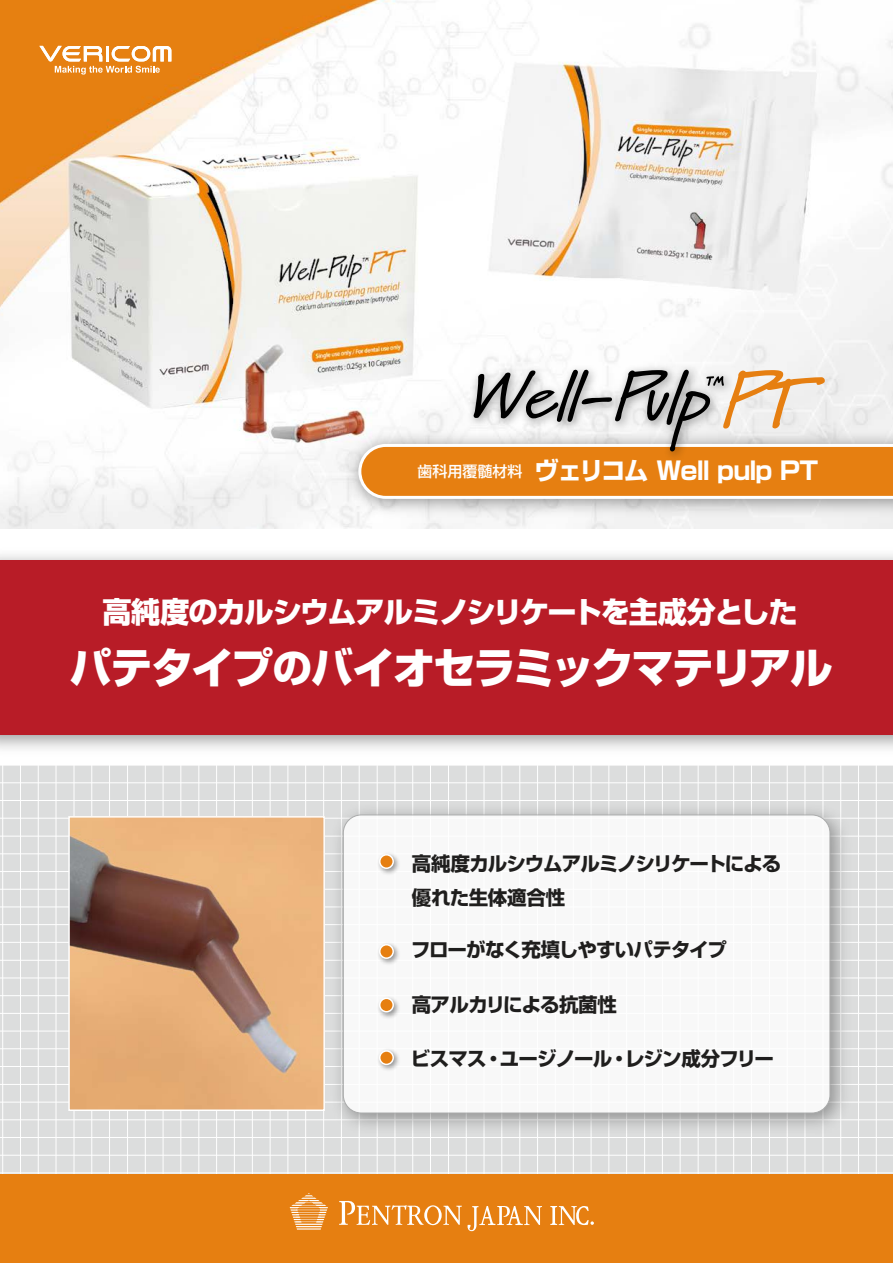
<style>
.page{position:relative;width:893px;height:1263px;background:#fff}
.page>*{position:absolute;margin:0;border:0;box-sizing:border-box;transform-origin:0 0}
.t1{font:800 42.6px "Shin Go Pro";letter-spacing:-.055em;color:#fff}
.t2{font:800 29.25px "Shin Go Pro";letter-spacing:-.045em;color:#fff}
.t3{font:700 24.75px "Shin Go Pro";letter-spacing:-.055em;color:#fff}
.t4{font:700 19.5px/34.5px "Shin Go Pro";letter-spacing:-.045em;color:#1f1e1d}
.t5{font:500 15px "Shin Go Pro";color:#fff}
.s1{font-size:39px}
</style>
<div class="page">
<img style="left:0;top:0;width:893px;height:529px">
<svg style="left:39px;top:46px;width:132px;height:29px"></svg>
<img style="left:0;top:554px;width:893px;height:195px">
<div style="left:0;top:559px;width:893px;height:175px;background:#b81c27"></div>
<img style="left:338px;top:424px;width:555px;height:100px">
<img style="left:463px;top:359px;width:276px;height:10px">
<svg style="left:357px;top:369px;width:536px;height:131px"></svg>
<div style="left:0;top:765px;width:893px;height:409px;background:#dcdddd"></div>
<hr style="left:0;top:1172px;width:893px;height:1px;background:#fff">
<hr style="left:0;top:1155px;width:893px;height:1px;background:#fff">
<hr style="left:0;top:1137px;width:893px;height:1px;background:#fff">
<hr style="left:0;top:1119px;width:893px;height:1px;background:#fff">
<hr style="left:0;top:1102px;width:893px;height:1px;background:#fff">
<hr style="left:0;top:1084px;width:893px;height:1px;background:#fff">
<hr style="left:0;top:1066px;width:893px;height:1px;background:#fff">
<hr style="left:0;top:1048px;width:893px;height:1px;background:#fff">
<hr style="left:0;top:1031px;width:893px;height:1px;background:#fff">
<hr style="left:0;top:1013px;width:893px;height:1px;background:#fff">
<hr style="left:0;top:995px;width:893px;height:1px;background:#fff">
<hr style="left:0;top:977px;width:893px;height:1px;background:#fff">
<hr style="left:0;top:960px;width:893px;height:1px;background:#fff">
<hr style="left:0;top:942px;width:893px;height:1px;background:#fff">
<hr style="left:0;top:924px;width:893px;height:1px;background:#fff">
<hr style="left:0;top:906px;width:893px;height:1px;background:#fff">
<hr style="left:0;top:889px;width:893px;height:1px;background:#fff">
<hr style="left:0;top:871px;width:893px;height:1px;background:#fff">
<hr style="left:0;top:853px;width:893px;height:1px;background:#fff">
<hr style="left:0;top:836px;width:893px;height:1px;background:#fff">
<hr style="left:0;top:818px;width:893px;height:1px;background:#fff">
<hr style="left:0;top:800px;width:893px;height:1px;background:#fff">
<hr style="left:0;top:782px;width:893px;height:1px;background:#fff">
<hr style="left:876px;top:765px;width:1px;height:497px;background:#fff">
<hr style="left:858px;top:765px;width:1px;height:497px;background:#fff">
<hr style="left:840px;top:765px;width:1px;height:497px;background:#fff">
<hr style="left:823px;top:765px;width:1px;height:497px;background:#fff">
<hr style="left:805px;top:765px;width:1px;height:497px;background:#fff">
<hr style="left:787px;top:765px;width:1px;height:497px;background:#fff">
<hr style="left:769px;top:765px;width:1px;height:497px;background:#fff">
<hr style="left:751px;top:765px;width:1px;height:497px;background:#fff">
<hr style="left:733px;top:765px;width:1px;height:497px;background:#fff">
<hr style="left:715px;top:765px;width:1px;height:497px;background:#fff">
<hr style="left:698px;top:765px;width:1px;height:497px;background:#fff">
<hr style="left:680px;top:765px;width:1px;height:497px;background:#fff">
<hr style="left:662px;top:765px;width:1px;height:497px;background:#fff">
<hr style="left:644px;top:765px;width:1px;height:497px;background:#fff">
<hr style="left:626px;top:765px;width:1px;height:497px;background:#fff">
<hr style="left:608px;top:765px;width:1px;height:497px;background:#fff">
<hr style="left:591px;top:765px;width:1px;height:497px;background:#fff">
<hr style="left:573px;top:765px;width:1px;height:497px;background:#fff">
<hr style="left:555px;top:765px;width:1px;height:497px;background:#fff">
<hr style="left:537px;top:765px;width:1px;height:497px;background:#fff">
<hr style="left:519px;top:765px;width:1px;height:497px;background:#fff">
<hr style="left:501px;top:765px;width:1px;height:497px;background:#fff">
<hr style="left:484px;top:765px;width:1px;height:497px;background:#fff">
<hr style="left:466px;top:765px;width:1px;height:497px;background:#fff">
<hr style="left:448px;top:765px;width:1px;height:497px;background:#fff">
<hr style="left:430px;top:765px;width:1px;height:497px;background:#fff">
<hr style="left:412px;top:765px;width:1px;height:497px;background:#fff">
<hr style="left:395px;top:765px;width:1px;height:497px;background:#fff">
<hr style="left:377px;top:765px;width:1px;height:497px;background:#fff">
<hr style="left:359px;top:765px;width:1px;height:497px;background:#fff">
<hr style="left:341px;top:765px;width:1px;height:497px;background:#fff">
<hr style="left:323px;top:765px;width:1px;height:497px;background:#fff">
<hr style="left:305px;top:765px;width:1px;height:497px;background:#fff">
<hr style="left:288px;top:765px;width:1px;height:497px;background:#fff">
<hr style="left:270px;top:765px;width:1px;height:497px;background:#fff">
<hr style="left:252px;top:765px;width:1px;height:497px;background:#fff">
<hr style="left:234px;top:765px;width:1px;height:497px;background:#fff">
<hr style="left:216px;top:765px;width:1px;height:497px;background:#fff">
<hr style="left:198px;top:765px;width:1px;height:497px;background:#fff">
<hr style="left:180px;top:765px;width:1px;height:497px;background:#fff">
<hr style="left:163px;top:765px;width:1px;height:497px;background:#fff">
<hr style="left:145px;top:765px;width:1px;height:497px;background:#fff">
<hr style="left:127px;top:765px;width:1px;height:497px;background:#fff">
<hr style="left:109px;top:765px;width:1px;height:497px;background:#fff">
<hr style="left:91px;top:765px;width:1px;height:497px;background:#fff">
<hr style="left:74px;top:765px;width:1px;height:497px;background:#fff">
<hr style="left:56px;top:765px;width:1px;height:497px;background:#fff">
<hr style="left:38px;top:765px;width:1px;height:497px;background:#fff">
<hr style="left:20px;top:765px;width:1px;height:497px;background:#fff">
<hr style="left:2px;top:765px;width:1px;height:497px;background:#fff">
<img style="left:325px;top:796px;width:532px;height:344px">
<div style="left:343px;top:815px;width:487px;height:298px;background:#f8f8f8;border-radius:18px"></div>
<div style="left:343px;top:814px;width:487px;height:299px;border:1px solid #9fa0a0;border-radius:18px"></div>
<div style="left:0;top:1174px;width:893px;height:89px;background:#e67f11"></div>
<svg style="left:339px;top:1201px;width:203px;height:30px"></svg>
<svg style="left:550px;top:1206px;width:44px;height:19px"></svg>
<svg style="left:290px;top:1193px;width:38px;height:36px"></svg>
<img style="left:378px;top:854px;width:21px;height:20px">
<div style="left:380px;top:855px;width:13px;height:13px;background:#e67f11;border-radius:50%"></div>
<div style="left:379px;top:854px;width:15px;height:15px;border:2px solid #fff;border-radius:50%"></div>
<img style="left:378px;top:943px;width:21px;height:21px">
<div style="left:380px;top:945px;width:13px;height:13px;background:#e67f11;border-radius:50%"></div>
<div style="left:379px;top:944px;width:15px;height:15px;border:2px solid #fff;border-radius:50%"></div>
<img style="left:378px;top:997px;width:21px;height:21px">
<div style="left:380px;top:998px;width:13px;height:14px;background:#e67f11;border-radius:50%"></div>
<div style="left:379px;top:997px;width:15px;height:15px;border:2px solid #fff;border-radius:50%"></div>
<img style="left:378px;top:1050px;width:21px;height:20px">
<div style="left:380px;top:1051px;width:13px;height:13px;background:#e67f11;border-radius:50%"></div>
<div style="left:379px;top:1050px;width:15px;height:15px;border:2px solid #fff;border-radius:50%"></div>
<img style="left:71px;top:819px;width:251px;height:289px">
<div style="left:68px;top:816px;width:257px;height:295px;border:2px solid #fff"></div>
<p class="t5" style="left:417px;top:459px;width:106px">歯科用覆髄材料</p>
<p class="t3" style="left:534px;top:451px;width:285px">ヴェリコム Well pulp PT</p>
<h2 class="t2" style="left:102px;top:589px;width:697px">高純度のカルシウムアルミノシリケートを主成分とした</h2>
<h1 class="t1" style="left:70px;top:634px;width:765px">パテタイプ<span class="s1">の</span>バイオセラミックマテリアル</h1>
<p class="t4" style="left:412px;top:844px;width:371px">高純度カルシウムアルミノシリケートによる優れた生体適合性</p>
<p class="t4" style="left:411px;top:930px;width:317px">フローがなく充填しやすいパテタイプ</p>
<p class="t4" style="left:412px;top:985px;width:207px">高アルカリによる抗菌性</p>
<p class="t4" style="left:625px;top:1040px;width:150px">レジン成分フリー</p>
<p class="t4" style="left:500px;top:1040px;width:114px">ユージノール</p>
<p class="t4" style="left:411px;top:1040px;width:77px">ビスマス</p>
<p class="t4" style="left:484px;top:1040px;width:21px">・</p>
<p class="t4" style="left:609px;top:1040px;width:21px">・</p>
</div>
